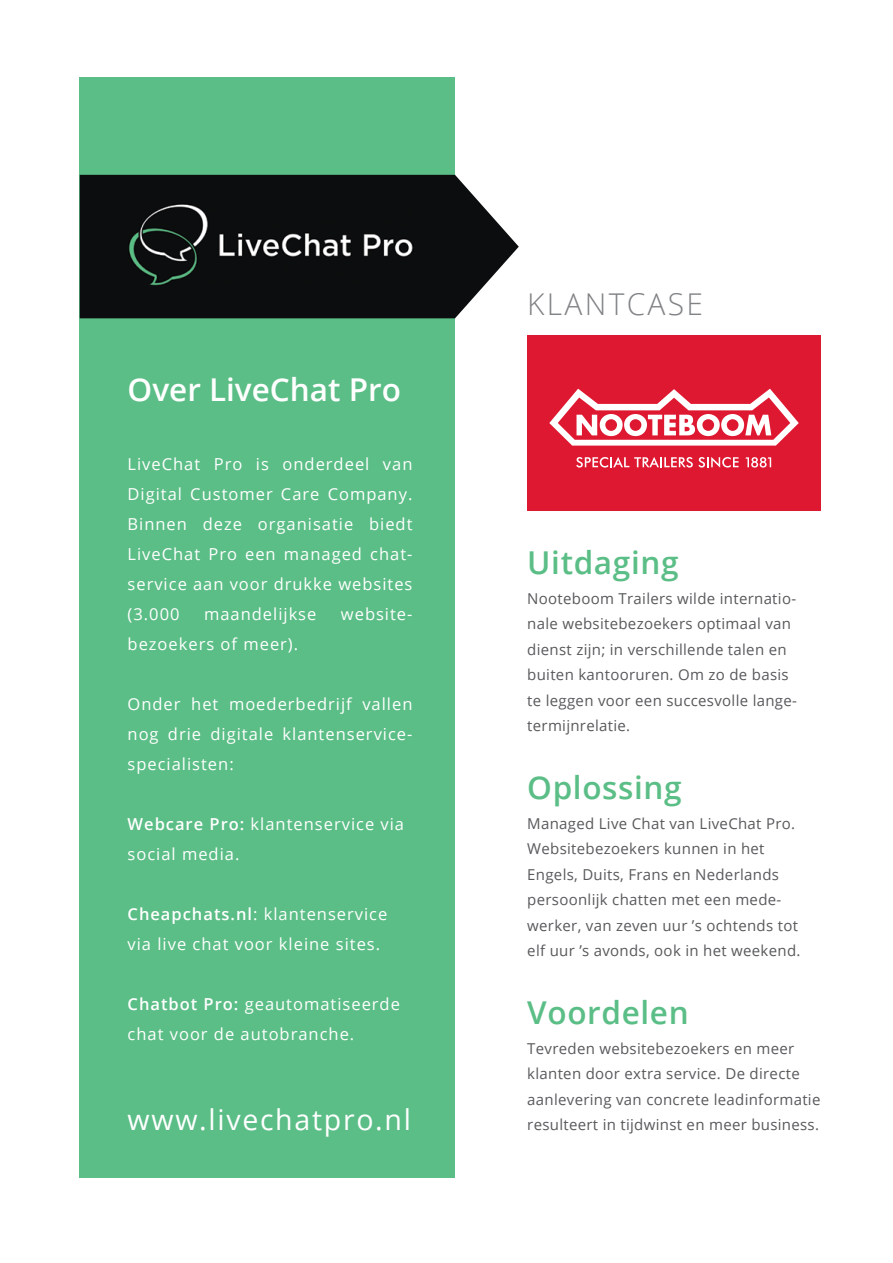
<style>
.page{position:relative;width:893px;height:1263px;background:#fff}
.page>*{position:absolute;margin:0;border:0;box-sizing:border-box;transform-origin:0 0}
.t1{font:600 31.5px "Open Sans";letter-spacing:.02em;color:#5bbe86}
.t2{font:600 31.5px "Open Sans";color:#fff}
.t3{font:300 30px "Open Sans";letter-spacing:.075em;color:#808285}
.t4{font:28.5px "Open Sans";letter-spacing:.06em;color:#fff}
.t5{font:16.5px/30px "Open Sans";letter-spacing:.06em;color:#fff}
.t6{font:15px/25.5px "Open Sans";letter-spacing:.02em;color:#58595b}
.s1{font-weight:600}
</style>
<div class="page">
<div style="left:80px;top:78px;width:375px;height:1100px;background:#5bbe86"></div>
<svg style="left:80px;top:175px;width:439px;height:143px;background:#272929"></svg>
<img style="left:127px;top:202px;width:287px;height:83px">
<div style="left:527px;top:335px;width:294px;height:175px;background:#df1831"></div>
<svg style="left:549px;top:389px;width:250px;height:57px"></svg>
<svg style="left:576px;top:457px;width:163px;height:11px"></svg>
<svg style="left:745px;top:457px;width:26px;height:10px"></svg>
<h1 class="t2" style="left:128px;top:368px;width:275px">Over LiveChat Pro</h1>
<p class="t5" style="left:128px;top:449px;width:286px;text-align:justify">LiveChat Pro is onderdeel van Digital Customer Care Company.<br>Binnen deze organisatie biedt LiveChat Pro een managed chat&shy;service aan voor drukke websites (3.000</p>
<p class="t5" style="left:204px;top:599px;width:114px">maandelijkse</p>
<p class="t5" style="left:341px;top:599px;width:73px">website-</p>
<p class="t5" style="left:128px;top:629px;width:172px">bezoekers of meer).</p>
<p class="t5" style="left:128px;top:688px;width:286px;text-align:justify">Onder het moederbedrijf vallen nog drie digitale klantenservice&shy;specialisten:</p>
<p class="t5" style="left:128px;top:808px;width:278px"><span class="s1">Webcare Pro:</span> klantenservice via social media.</p>
<p class="t5" style="left:128px;top:898px;width:261px"><span class="s1">Cheapchats.nl</span>: klantenservice via live chat voor kleine sites.</p>
<p class="t5" style="left:128px;top:988px;width:274px"><span class="s1">Chatbot Pro:</span> geautomatiseerde chat voor de autobranche.</p>
<h3 class="t4" style="left:128px;top:1100px;width:285px">www.livechatpro.nl</h3>
<h2 class="t3" style="left:527px;top:284px;width:177px">KLANTCASE</h2>
<h1 class="t1" style="left:527px;top:541px;width:153px">Uitdaging</h1>
<p class="t6" style="left:527px;top:585px;width:271px">Nooteboom Trailers wilde internatio&shy;nale websitebezoekers optimaal van dienst zijn; in verschillende talen en buiten kantooruren. Om zo de basis te leggen voor een succesvolle lange&shy;termijnrelatie.</p>
<h1 class="t1" style="left:527px;top:766px;width:156px">Oplossing</h1>
<p class="t6" style="left:527px;top:810px;width:275px">Managed Live Chat van LiveChat Pro.<br>Websitebezoekers kunnen in het Engels, Duits, Frans en Nederlands persoonlijk chatten met een mede&shy;werker, van zeven uur ’s ochtends tot elf uur ’s avonds, ook in het weekend.</p>
<h1 class="t1" style="left:527px;top:991px;width:163px">Voordelen</h1>
<p class="t6" style="left:527px;top:1035px;width:295px">Tevreden websitebezoekers en meer klanten door extra service. De directe aanlevering van concrete leadinformatie resulteert in tijdwinst en meer business.</p>
</div>
